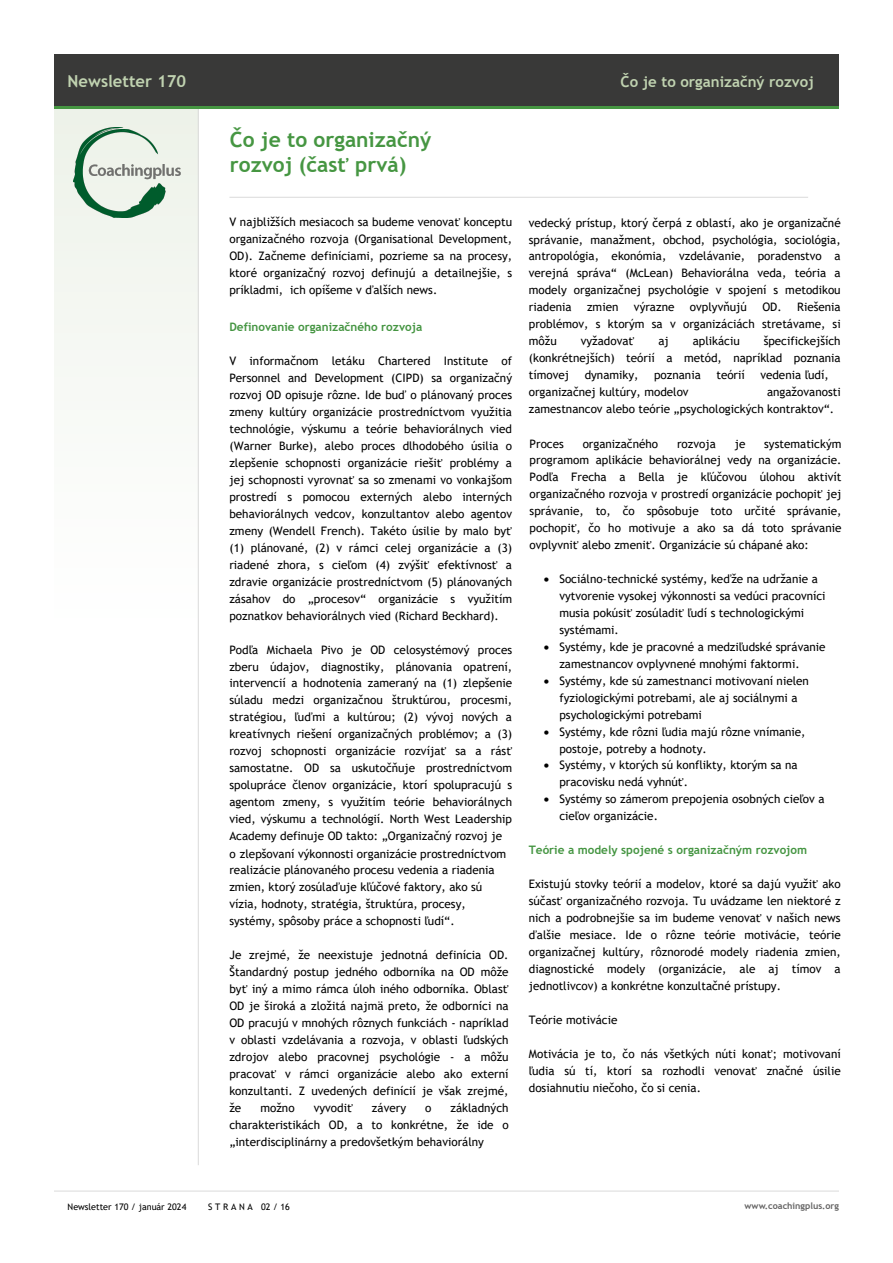
<style>
.page{position:relative;width:893px;height:1263px;background:#fff}
.page>*{position:absolute;margin:0;border:0;box-sizing:border-box;transform-origin:0 0}
.t1{font:700 21px/25.2px "Trebuchet MS";color:#469642}
.t2{font:700 16.5px "Trebuchet MS";color:#c0d2b0}
.t3{font:700 15px "Trebuchet MS";color:#c0d2b0}
.t4{font:11.7px/17px "Trebuchet MS";color:#000;text-align:justify}
.t5{font:700 11.7px "Trebuchet MS";color:#459542}
.t6{font:9px "Trebuchet MS";color:#000}
.t7{font:700 9px "Trebuchet MS";color:#646363}
</style>
<div class="page">
<div style="left:54px;top:106px;width:145px;height:525px;background:#f7f9f6"></div>
<hr style="left:54px;top:1191px;width:785px;height:1px;background:#dadada">
<hr style="left:198px;top:108px;width:1px;height:1057px;background:#dadada">
<div style="left:54px;top:54px;width:785px;height:53px;background:#393938"></div>
<hr style="left:54px;top:106px;width:785px;height:3px;background:#469642">
<img style="left:74px;top:127px;width:106px;height:91px">
<hr style="left:229px;top:197px;width:579px;height:1px;background:#dadada">
<h2 class="t2" style="left:68px;top:70px;width:120px">Newsletter 170</h2>
<p class="t6" style="left:68px;top:1201px;width:120px">Newsletter 170 / január 2024</p>
<h1 class="t1" style="left:230px;top:127px;width:203px">Čo je to organizačný rozvoj (časť prvá)</h1>
<p class="t4" style="left:229px;top:214px;width:284px">V najbližších mesiacoch sa budeme venovať konceptu organizačného rozvoja (Organisational Development, OD). Začneme definíciami, pozrieme sa na procesy, ktoré organizačný rozvoj definujú a detailnejšie, s príkladmi, ich opíšeme v ďalších news.</p>
<p class="t5" style="left:229px;top:320px;width:194px">Definovanie organizačného rozvoja</p>
<p class="t4" style="left:229px;top:352px;width:284px">V informačnom letáku Chartered Institute of Personnel and Development (CIPD) sa organizačný rozvoj OD opisuje rôzne. Ide buď o plánovaný proces zmeny kultúry organizácie prostredníctvom využitia technológie, výskumu a teórie behaviorálnych vied (Warner Burke), alebo proces dlhodobého úsilia o zlepšenie schopnosti organizácie riešiť problémy a jej schopnosti vyrovnať sa so zmenami vo vonkajšom prostredí s pomocou externých alebo interných behaviorálnych vedcov, konzultantov alebo agentov zmeny (Wendell French). Takéto úsilie by malo byť (1) plánované, (2) v rámci celej organizácie a (3) riadené zhora, s cieľom (4) zvýšiť efektívnosť a zdravie organizácie prostredníctvom (5) plánovaných zásahov do „procesov“ organizácie s využitím poznatkov behaviorálnych vied (Richard Beckhard).</p>
<p class="t4" style="left:229px;top:641px;width:284px;text-align:left">Podľa Michaela Pivo je OD celosystémový proces zberu údajov, diagnostiky, plánovania opatrení, intervencií a hodnotenia zameraný na (1) zlepšenie súladu medzi organizačnou štruktúrou, procesmi, stratégiou, ľuďmi a kultúrou; (2) vývoj nových a kreatívnych riešení organizačných problémov; a (3) rozvoj schopnosti organizácie rozvíjať sa a rásť samostatne. OD sa uskutočňuje prostredníctvom spolupráce členov organizácie, ktorí spolupracujú s agentom zmeny, s využitím teórie behaviorálnych vied, výskumu a technológií. North West Leadership Academy definuje OD takto: „Organizačný rozvoj je<br>o zlepšovaní výkonnosti organizácie prostredníctvom realizácie plánovaného procesu vedenia a riadenia zmien, ktorý zosúlaďuje kľúčové faktory, ako sú vízia, hodnoty, stratégia, štruktúra, procesy, systémy, spôsoby práce a schopnosti ľudí“.</p>
<p class="t4" style="left:229px;top:947px;width:281px">Je zrejmé, že neexistuje jednotná definícia OD.<br>Štandardný postup jedného odborníka na OD môže byť iný a mimo rámca úloh iného odborníka. Oblasť OD je široká a zložitá najmä preto, že odborníci na OD pracujú v mnohých rôznych funkciách - napríklad v oblasti vzdelávania a rozvoja, v oblasti ľudských zdrojov alebo pracovnej psychológie - a môžu pracovať v rámci organizácie alebo ako externí konzultanti. Z uvedených definícií je však zrejmé, že</p>
<p class="t4" style="left:260px;top:1099px;width:36px">možno</p>
<p class="t4" style="left:314px;top:1099px;width:41px">vyvodiť</p>
<p class="t4" style="left:372px;top:1099px;width:36px">závery</p>
<p class="t4" style="left:425px;top:1099px;width:8px">o</p>
<p class="t4" style="left:229px;top:1099px;width:281px;text-indent:221px">základných charakteristikách OD, a to konkrétne, že ide o „interdisciplinárny a predovšetkým behaviorálny</p>
<p class="t3" style="left:621px;top:72px;width:195px">Čo je to organizačný rozvoj</p>
<p class="t4" style="left:529px;top:214px;width:313px">vedecký prístup, ktorý čerpá z oblastí, ako je organizačné správanie, manažment, obchod, psychológia, sociológia, antropológia, ekonómia, vzdelávanie, poradenstvo a verejná správa“ (McLean) Behaviorálna veda, teória a modely organizačnej psychológie v spojení s metodikou riadenia</p>
<p class="t4" style="left:529px;top:299px;width:313px;text-indent:234px">OD. Riešenia problémov, s ktorým sa v organizáciách stretávame, si môžu</p>
<p class="t4" style="left:587px;top:299px;width:33px">zmien</p>
<p class="t4" style="left:634px;top:299px;width:42px">výrazne</p>
<p class="t4" style="left:690px;top:299px;width:58px">ovplyvňujú</p>
<p class="t4" style="left:529px;top:333px;width:313px;text-indent:235px">špecifickejších (konkrétnejších) teórií a metód, napríklad poznania tímovej</p>
<p class="t4" style="left:581px;top:333px;width:55px">vyžadovať</p>
<p class="t4" style="left:658px;top:333px;width:12px">aj</p>
<p class="t4" style="left:693px;top:333px;width:48px">aplikáciu</p>
<p class="t4" style="left:585px;top:366px;width:55px">dynamiky,</p>
<p class="t4" style="left:654px;top:366px;width:48px">poznania</p>
<p class="t4" style="left:716px;top:366px;width:30px">teórií</p>
<p class="t4" style="left:760px;top:366px;width:70px">vedenia ľudí,</p>
<p class="t4" style="left:529px;top:383px;width:161px">organizačnej kultúry, modelov</p>
<p class="t4" style="left:529px;top:383px;width:313px;text-indent:238px">angažovanosti zamestnancov alebo teórie „psychologických kontraktov“.</p>
<p class="t4" style="left:530px;top:435px;width:36px">Proces</p>
<p class="t4" style="left:583px;top:435px;width:77px">organizačného</p>
<p class="t4" style="left:677px;top:435px;width:40px">rozvoja</p>
<p class="t4" style="left:735px;top:435px;width:12px">je</p>
<p class="t4" style="left:530px;top:435px;width:313px;text-indent:235px">systematickým programom aplikácie behaviorálnej vedy na organizácie.<br>Podľa Frecha a Bella je kľúčovou úlohou aktivít organizačného rozvoja v prostredí organizácie pochopiť jej správanie, to, čo spôsobuje toto určité správanie, pochopiť, čo ho motivuje a ako sa dá toto správanie ovplyvniť alebo zmeniť. Organizácie sú chápané ako:</p>
<p class="t4" style="left:559px;top:570px;width:268px;text-align:left;text-indent:-16px">• Sociálno-technické systémy, keďže na udržanie a vytvorenie vysokej výkonnosti sa vedúci pracovníci musia pokúsiť zosúladiť ľudí s technologickými systémami.</p>
<p class="t4" style="left:559px;top:638px;width:268px;text-indent:-16px">• Systémy, kde je pracovné a medziľudské správanie zamestnancov ovplyvnené mnohými faktormi.</p>
<p class="t4" style="left:559px;top:672px;width:251px;text-align:left;text-indent:-16px">• Systémy, kde sú zamestnanci motivovaní nielen fyziologickými potrebami, ale aj sociálnymi a psychologickými potrebami</p>
<p class="t4" style="left:559px;top:723px;width:248px;text-indent:-16px">• Systémy, kde rôzni ľudia majú rôzne vnímanie, postoje, potreby a hodnoty.</p>
<p class="t4" style="left:559px;top:757px;width:240px;text-indent:-16px">• Systémy, v ktorých sú konflikty, ktorým sa na pracovisku nedá vyhnúť.</p>
<p class="t4" style="left:559px;top:791px;width:267px;text-indent:-16px">• Systémy so zámerom prepojenia osobných cieľov a cieľov organizácie.</p>
<p class="t5" style="left:529px;top:843px;width:280px">Teórie a modely spojené s organizačným rozvojom</p>
<p class="t4" style="left:529px;top:875px;width:313px">Existujú stovky teórií a modelov, ktoré sa dajú využiť ako súčasť organizačného rozvoja. Tu uvádzame len niektoré z nich a podrobnejšie sa im budeme venovať v našich news ďalšie mesiace. Ide o rôzne teórie motivácie, teórie organizačnej kultúry, rôznorodé modely riadenia zmien, diagnostické modely (organizácie, ale aj tímov a jednotlivcov) a konkrétne konzultačné prístupy.</p>
<p class="t4" style="left:529px;top:1011px;width:90px">Teórie motivácie</p>
<p class="t4" style="left:529px;top:1045px;width:313px">Motivácia je to, čo nás všetkých núti konať; motivovaní ľudia sú tí, ktorí sa rozhodli venovať značné úsilie dosiahnutiu niečoho, čo si cenia.</p>
<p class="t6" style="left:208px;top:1201px;width:83px">S T R A N A 02 / 16</p>
<p class="t7" style="left:745px;top:1200px;width:96px">www.coachingplus.org</p>
</div>
